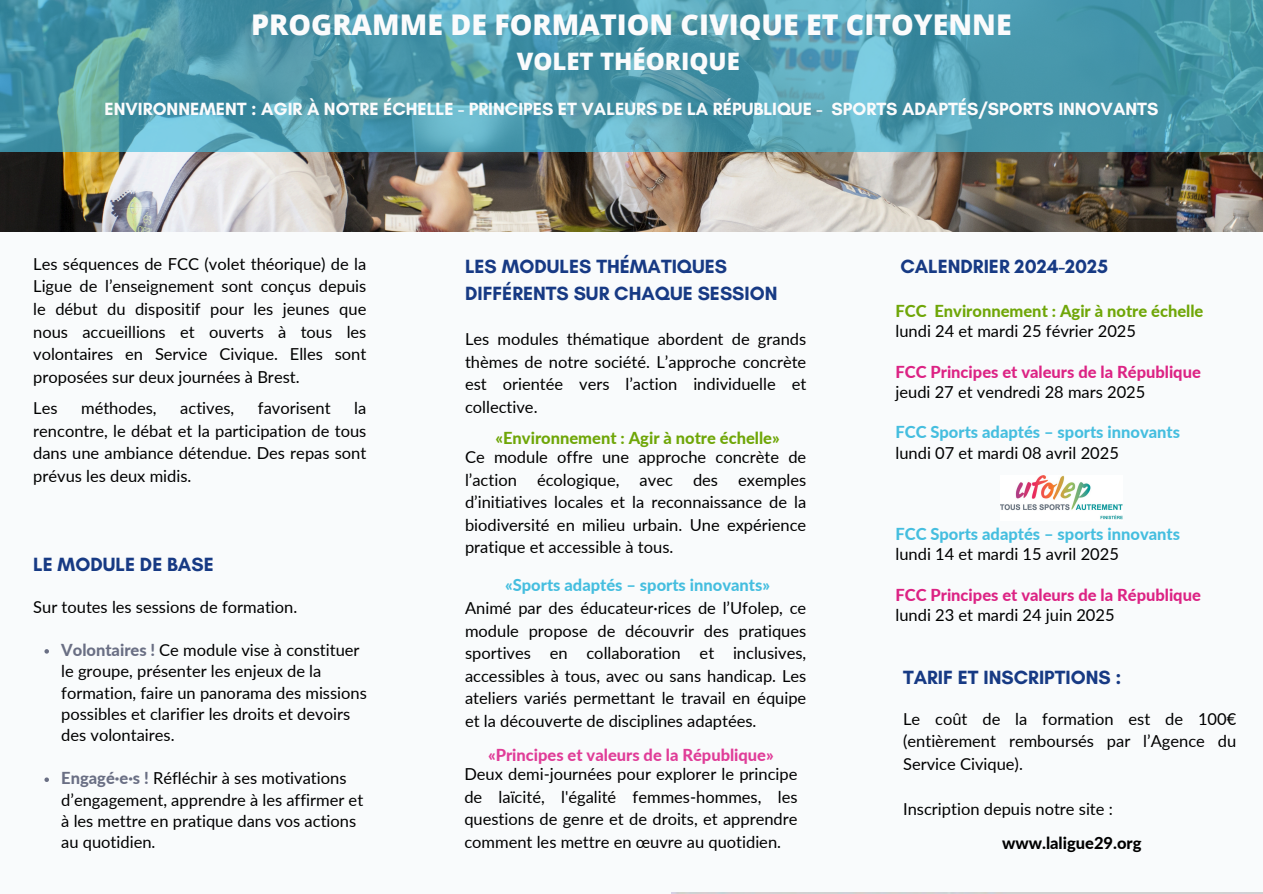
<style>
.page{position:relative;width:1263px;height:894px;background:#fff}
.page>*{position:absolute;margin:0;border:0;box-sizing:border-box;transform-origin:0 0}
.t1{font:800 28.5px "Open Sans";color:#fbfbfc}
.t2{font:800 24px "Open Sans";color:#fbfbfc}
.t3{font:700 19.5px/27px "Glacial Indifference";color:#173a84}
.t4{font:700 18px "Glacial Indifference";color:#fbfbfc}
.t5{font:16.5px/22.5px "Lato";color:#000;text-align:justify}
.t6{font:800 16.5px "Lato";color:#45bedf}
.t7{font:800 16.5px "Lato";color:#dc2384}
.t8{font:800 16.5px "Lato";color:#6fa608}
.t9{font:800 16.5px "Lato";color:#e03d98}
.t10{font:800 16.5px "Lato";color:#000}
.s1{font-weight:800;color:#6a6f84}
</style>
<div class="page">
<div style="left:0;top:0;width:1263px;height:893px;background:#f9fbfc"></div>
<img style="left:0;top:151px;width:1262px;height:81px">
<svg style="left:0;top:0;width:1263px;height:151px;background:#4f9bae"></svg>
<img style="left:1001px;top:476px;width:122px;height:44px">
<svg style="left:44px;top:649px;width:5px;height:4px"></svg>
<svg style="left:44px;top:777px;width:5px;height:4px"></svg>
<p class="t1" style="left:251px;top:5px;width:762px">PROGRAMME DE FORMATION CIVIQUE ET CITOYENNE</p>
<p class="t2" style="left:517px;top:44px;width:225px">VOLET THÉORIQUE</p>
<p class="t4" style="left:105px;top:98px;width:1055px">ENVIRONNEMENT : AGIR À NOTRE ÉCHELLE - PRINCIPES ET VALEURS DE LA RÉPUBLIQUE - SPORTS ADAPTÉS/SPORTS INNOVANTS</p>
<p class="t5" style="left:33px;top:252px;width:335px">Les séquences de FCC (volet théorique) de la Ligue de l’enseignement sont conçus depuis le début du dispositif pour les jeunes que nous accueillions et ouverts à tous les volontaires en Service Civique. Elles sont proposées sur deux journées à Brest.</p>
<p class="t5" style="left:33px;top:396px;width:26px">Les</p>
<p class="t5" style="left:81px;top:396px;width:77px">méthodes,</p>
<p class="t5" style="left:180px;top:396px;width:56px">actives,</p>
<p class="t5" style="left:258px;top:396px;width:74px">favorisent</p>
<p class="t5" style="left:33px;top:396px;width:335px;text-indent:321px">la rencontre, le débat et la participation de tous dans une ambiance détendue. Des repas sont prévus les deux midis.</p>
<p class="t3" style="left:33px;top:550px;width:182px">LE MODULE DE BASE</p>
<p class="t5" style="left:33px;top:595px;width:266px">Sur toutes les sessions de formation.</p>
<p class="t5" style="left:61px;top:638px;width:307px;line-height:21.3px;text-align:left"><span class="s1">Volontaires !</span> Ce module vise à constituer le groupe, présenter les enjeux de la formation, faire un panorama des missions possibles et clarifier les droits et devoirs des volontaires.</p>
<p class="t5" style="left:61px;top:767px;width:303px;line-height:21.3px;text-align:left"><span class="s1">Engagé·e·s !</span> Réfléchir à ses motivations d’engagement, apprendre à les affirmer et à les mettre en pratique dans vos actions au quotidien.</p>
<p class="t3" style="left:465px;top:252px;width:314px">LES MODULES THÉMATIQUES<br>DIFFÉRENTS SUR CHAQUE SESSION</p>
<p class="t5" style="left:465px;top:327px;width:343px">Les modules thématique abordent de grands thèmes de notre société. L’approche concrète est orientée vers l’action individuelle et collective.</p>
<h1 class="t8" style="left:495px;top:428px;width:286px">«Environnement : Agir à notre échelle»</h1>
<h2 class="t5" style="left:465px;top:445px;width:343px">Ce module offre une approche concrète de l’action écologique, avec des exemples d’initiatives locales et la reconnaissance de la biodiversité en milieu urbain. Une expérience pratique et accessible à tous.</h2>
<p class="t6" style="left:505px;top:575px;width:267px">«Sports adaptés – sports innovants»</p>
<p class="t5" style="left:465px;top:596px;width:343px">Animé par des éducateur·rices de l’Ufolep, ce module propose de découvrir des pratiques sportives en collaboration et inclusives, accessibles à tous, avec ou sans handicap. Les ateliers variés permettant le travail en équipe et la découverte de disciplines adaptées.</p>
<p class="t9" style="left:488px;top:744px;width:287px">«Principes et valeurs de la République»</p>
<p class="t5" style="left:464px;top:762px;width:335px">Deux demi-journées pour explorer le principe de laïcité, l'égalité femmes-hommes, les questions de genre et de droits, et apprendre comment les mettre en œuvre au quotidien.</p>
<p class="t3" style="left:900px;top:252px;width:209px">CALENDRIER 2024-2025</p>
<p class="t8" style="left:895px;top:300px;width:309px">FCC Environnement : Agir à notre échelle</p>
<p class="t5" style="left:895px;top:319px;width:242px">lundi 24 et mardi 25 février 2025</p>
<p class="t7" style="left:895px;top:361px;width:307px">FCC Principes et valeurs de la République</p>
<p class="t5" style="left:895px;top:380px;width:251px">jeudi 27 et vendredi 28 mars 2025</p>
<p class="t6" style="left:895px;top:422px;width:286px">FCC Sports adaptés – sports innovants</p>
<p class="t5" style="left:895px;top:441px;width:225px">lundi 07 et mardi 08 avril 2025</p>
<p class="t6" style="left:895px;top:523px;width:286px">FCC Sports adaptés – sports innovants</p>
<p class="t5" style="left:895px;top:542px;width:225px">lundi 14 et mardi 15 avril 2025</p>
<p class="t7" style="left:895px;top:584px;width:307px">FCC Principes et valeurs de la République</p>
<p class="t5" style="left:895px;top:603px;width:221px">lundi 23 et mardi 24 juin 2025</p>
<p class="t3" style="left:903px;top:663px;width:220px">TARIF ET INSCRIPTIONS :</p>
<p class="t5" style="left:903px;top:707px;width:335px">Le coût de la formation est de 100€ (entièrement remboursés par l’Agence du Service Civique).</p>
<p class="t5" style="left:903px;top:797px;width:211px">Inscription depuis notre site :</p>
<p class="t10" style="left:1002px;top:832px;width:141px">www.laligue29.org</p>
</div>
